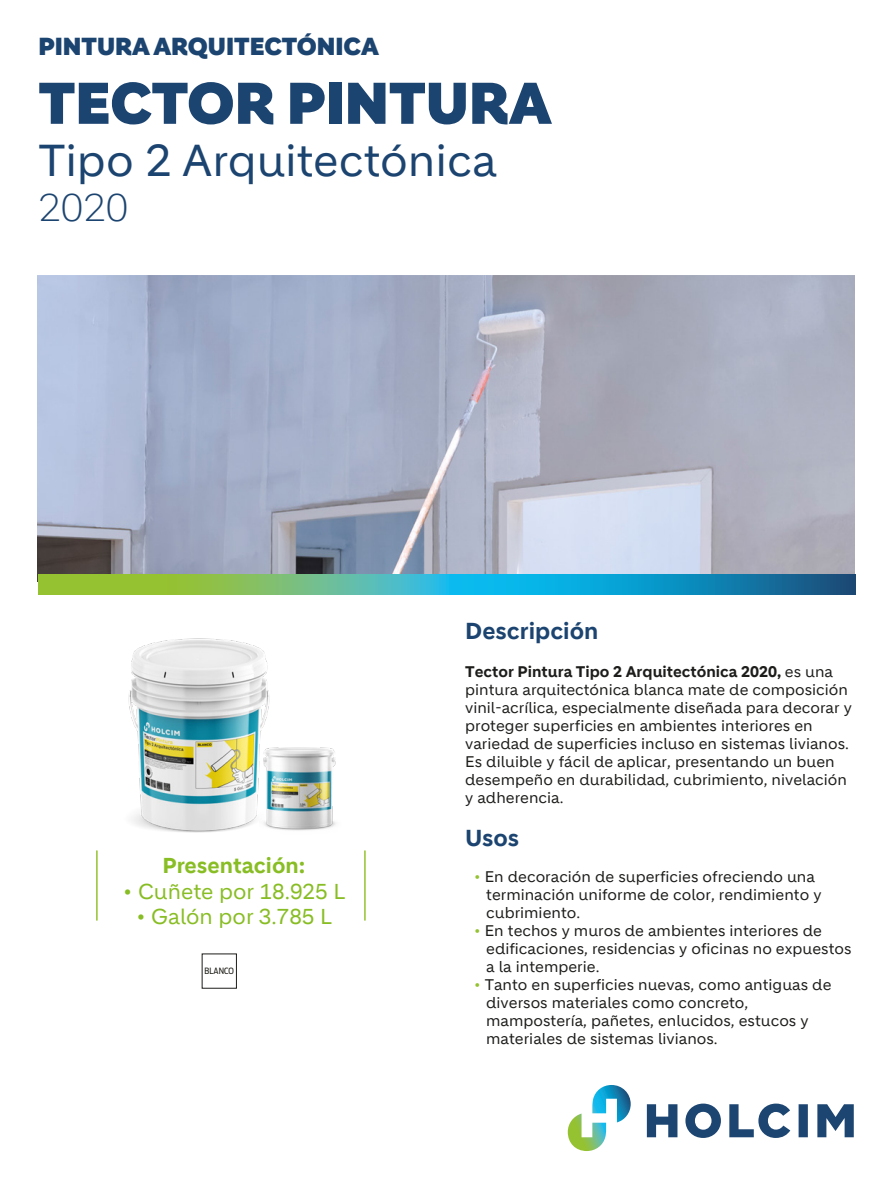
<style>
.page{position:relative;width:893px;height:1191px;background:#fff}
.page>*{position:absolute;margin:0;border:0;box-sizing:border-box;transform-origin:0 0}
.t1{font:900 57px "Holcim Headline";color:#1c4470}
.t2{font:43.5px "Holcim";color:#1c4470}
.t3{font:300 37.5px "Holcim Headline";color:#1c4470}
.t4{font:900 24px "Holcim Headline";color:#1c4470}
.t5{font:700 22.5px "Holcim";color:#1c4470}
.t6{font:21px "Holcim";color:#88bd24}
.t7{font:700 21px "Holcim";color:#88bd24}
.t8{font:15px/18px "Holcim";color:#1d1d1b}
.t9{font:8.55px "Ford Antenna Cond";color:#1e1d17}
.s1{font-weight:700}
.s2{color:#95c230}
</style>
<div class="page">
<img style="left:128px;top:638px;width:142px;height:195px">
<svg style="left:647px;top:1103px;width:207px;height:35px"></svg>
<svg style="left:568px;top:1085px;width:63px;height:66px"></svg>
<img style="left:38px;top:276px;width:816px;height:298px">
<svg style="left:38px;top:574px;width:817px;height:20px;background:#43a897"></svg>
<hr style="left:96px;top:851px;width:2px;height:69px;background:#95c230">
<hr style="left:364px;top:851px;width:2px;height:69px;background:#95c230">
<img style="left:259px;top:743px;width:77px;height:90px">
<h3 class="t4" style="left:38px;top:33px;width:342px">PINTURA ARQUITECTÓNICA</h3>
<h1 class="t1" style="left:38px;top:70px;width:514px">TECTOR PINTURA</h1>
<h2 class="t2" style="left:38px;top:136px;width:460px">Tipo 2 Arquitectónica</h2>
<h3 class="t3" style="left:38px;top:187px;width:92px">2020</h3>
<h3 class="t7" style="left:163px;top:853px;width:144px">Presentación:</h3>
<h3 class="t6" style="left:123px;top:879px;width:224px">• Cuñete por 18.925 L</h3>
<h3 class="t6" style="left:136px;top:904px;width:197px">• Galón por 3.785 L</h3>
<p class="t9" style="left:205px;top:963px;width:31px">BLANCO</p>
<h3 class="t5" style="left:465px;top:618px;width:135px">Descripción</h3>
<p class="t8" style="left:465px;top:662px;width:388px"><span class="s1">Tector Pintura Tipo 2 Arquitectónica 2020,</span> es una pintura arquitectónica blanca mate de composición vinil-acrílica, especialmente diseñada para decorar y proteger superficies en ambientes interiores en variedad de superficies incluso en sistemas livianos.<br>Es diluible y fácil de aplicar, presentando un buen desempeño en durabilidad, cubrimiento, nivelación y adherencia.</p>
<h3 class="t5" style="left:465px;top:825px;width:56px">Usos</h3>
<p class="t8" style="left:486px;top:867px;width:337px;text-indent:-12px"><span class="s2">•</span> En decoración de superficies ofreciendo una terminación uniforme de color, rendimiento y cubrimiento.</p>
<p class="t8" style="left:486px;top:921px;width:367px;text-indent:-12px"><span class="s2">•</span> En techos y muros de ambientes interiores de edificaciones, residencias y oficinas no expuestos a la intemperie.</p>
<p class="t8" style="left:486px;top:975px;width:347px;text-indent:-12px"><span class="s2">•</span> Tanto en superficies nuevas, como antiguas de diversos materiales como concreto, mampostería, pañetes, enlucidos, estucos y materiales de sistemas livianos.</p>
</div>
